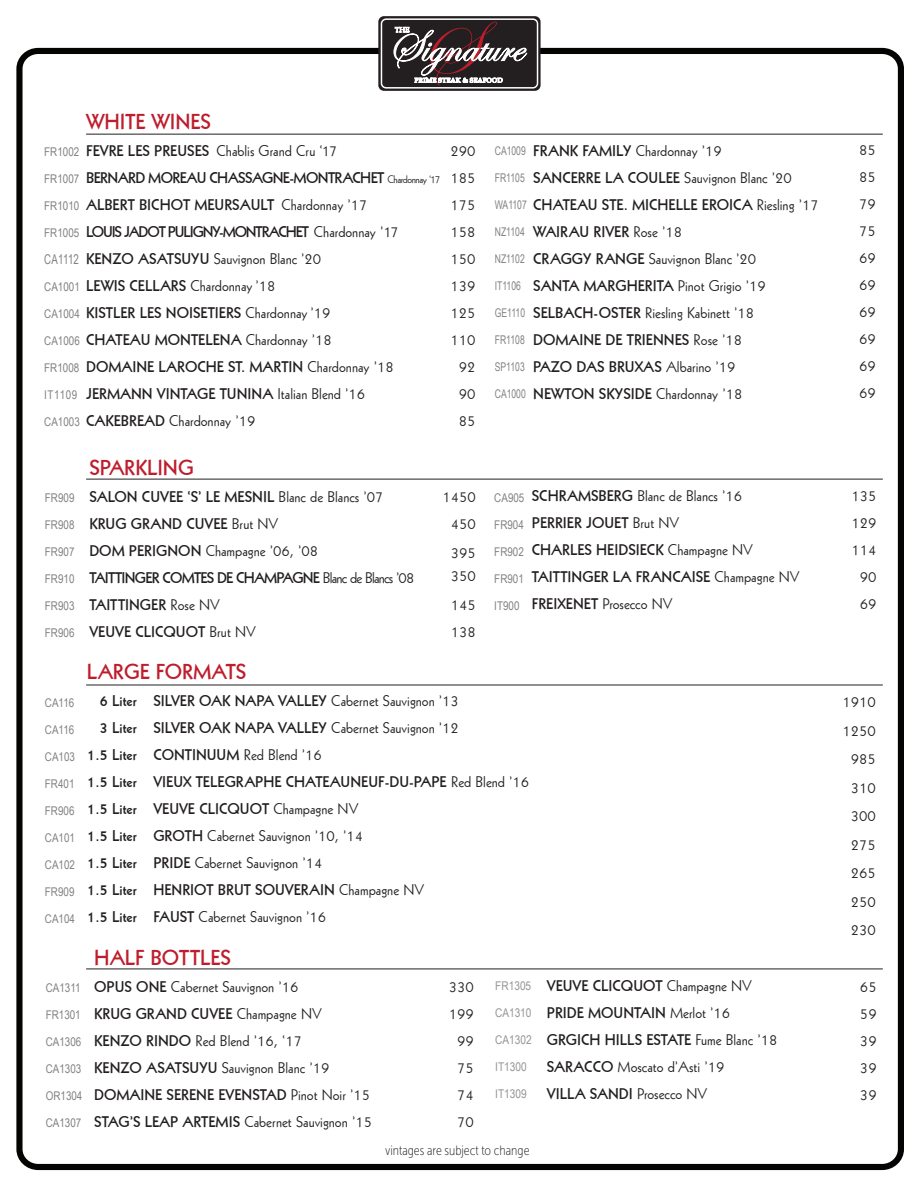
<style>
.page{position:relative;width:918px;height:1188px;background:#fff}
.page>*{position:absolute;margin:0;border:0;box-sizing:border-box;transform-origin:0 0}
.t1{font:21px "Geometric 231 BT Bold C";color:#be1d2c}
.t2{font:15px/27px "Geometric 231 BT Bold C";color:#231f20}
.t3{font:15px/27px "Geometric 231 BT Roman C";color:#231f20}
.t4{font:15px/27px "Geometric 231 BT Bold C";letter-spacing:-.04em;color:#231f20}
.t5{font:15px/27px "Geometric 231 BT Bold C";letter-spacing:-.05em;color:#231f20}
.t6{font:13.5px "Museo Sans Cond 100";color:#211e1e}
.t7{font:13.5px "Arial Narrow";letter-spacing:.02em;color:#808285;scale:.87 1}
.t8{font:12px "Arial Narrow";color:#808285}
.t9{font:12px "Arial Narrow";color:#808285;scale:.87 1}
.t10{font:12px "Arial Narrow";color:#939598}
.s1{font-family:"Geometric 231 BT Bold C"}
.s2{font-family:"Geometric 231 BT Roman C";font-size:10.5px}
.s3{font-family:"Geometric 231 BT Roman C"}
</style>
<div class="page">
<div style="left:16px;top:48px;width:888px;height:1122px;border:6px solid #040503;border-radius:18px"></div>
<svg style="left:378px;top:16px;width:163px;height:75px"></svg>
<svg style="left:381px;top:18px;width:157px;height:71px"></svg>
<hr style="left:86px;top:969px;width:797px;height:1px;background:#231f20">
<hr style="left:86px;top:685px;width:797px;height:1px;background:#231f20">
<hr style="left:86px;top:479px;width:797px;height:1px;background:#231f20">
<hr style="left:86px;top:134px;width:797px;height:1px;background:#231f20">
<h1 class="t1" style="left:86px;top:107px;width:126px">WHITE WINES</h1>
<p class="t3" style="left:86px;top:136px;width:253px"><span class="s1">FEVRE LES PREUSES</span> Chablis Grand Cru ‘17</p>
<p class="t4" style="left:86px;top:163px;width:356px">BERNARD MOREAU CHASSAGNE-MONTRACHET <span class="s2">Chardonnay ‘17<br></span>ALBERT BICHOT MEURSAULT <span class="s3">Chardonnay ’17<br></span>LOUIS JADOT PULIGNY-MONTRACHET <span class="s3">Chardonnay ’17</span></p>
<p class="t3" style="left:86px;top:244px;width:237px"><span class="s1">KENZO ASATSUYU</span> Sauvignon Blanc ’20<br><span class="s1">LEWIS CELLARS</span> Chardonnay ’18</p>
<p class="t2" style="left:86px;top:298px;width:309px">KISTLER LES NOISETIERS <span class="s3">Chardonnay ’19<br></span>CHATEAU MONTELENA <span class="s3">Chardonnay ’18<br></span>DOMAINE LAROCHE ST. MARTIN <span class="s3">Chardonnay ’18<br></span>JERMANN VINTAGE TUNINA <span class="s3">Italian Blend ’16</span></p>
<p class="t3" style="left:86px;top:406px;width:171px"><span class="s1">CAKEBREAD</span> Chardonnay ’19</p>
<p class="t8" style="left:44px;top:142px;width:37px">FR1002</p>
<p class="t8" style="left:44px;top:169px;width:37px">FR1007</p>
<p class="t8" style="left:44px;top:196px;width:37px">FR1010</p>
<p class="t8" style="left:44px;top:223px;width:37px">FR1005</p>
<p class="t7" style="left:44px;top:249px;width:41px">CA1112</p>
<p class="t8" style="left:44px;top:277px;width:37px">CA1001</p>
<p class="t8" style="left:44px;top:304px;width:37px">CA1004</p>
<p class="t8" style="left:44px;top:331px;width:37px">CA1006</p>
<p class="t8" style="left:44px;top:358px;width:37px">FR1008</p>
<p class="t8" style="left:44px;top:385px;width:35px">IT1109</p>
<p class="t8" style="left:44px;top:412px;width:37px">CA1003</p>
<p class="t3" style="left:451px;top:136px;width:27px;text-align:center">290<br>185<br>175<br>158<br>150<br>139<br>125<br>110<br>92<br>90<br>85</p>
<p class="t8" style="left:45px;top:488px;width:31px">FR909</p>
<p class="t8" style="left:45px;top:515px;width:31px">FR908</p>
<p class="t8" style="left:45px;top:542px;width:31px">FR907</p>
<p class="t8" style="left:45px;top:569px;width:31px">FR910</p>
<p class="t8" style="left:45px;top:596px;width:31px">FR903</p>
<p class="t8" style="left:45px;top:623px;width:31px">FR906</p>
<h1 class="t1" style="left:89px;top:454px;width:106px">SPARKLING</h1>
<p class="t2" style="left:89px;top:483px;width:296px">SALON CUVEE ‘S’ LE MESNIL <span class="s3">Blanc de Blancs ’07<br></span>KRUG GRAND CUVEE <span class="s3">Brut NV</span></p>
<p class="t3" style="left:89px;top:537px;width:230px"><span class="s1">DOM PERIGNON</span> Champagne ’06, ’08</p>
<p class="t5" style="left:89px;top:564px;width:327px">TAITTINGER COMTES DE CHAMPAGNE <span class="s3">Blanc de Blancs ’08<br></span>TAITTINGER <span class="s3">Rose NV<br></span>VEUVE CLICQUOT <span class="s3">Brut NV</span></p>
<p class="t3" style="left:443px;top:483px;width:35px;line-height:26.2px;text-align:center">1450<br>450</p>
<p class="t3" style="left:451px;top:540px;width:27px;line-height:23.2px">395<br>350</p>
<p class="t3" style="left:451px;top:591px;width:27px;line-height:26.2px">145<br>138</p>
<p class="t3" style="left:533px;top:136px;width:260px"><span class="s1">FRANK FAMILY</span> Chardonnay ’19<br><span class="s1">SANCERRE LA COULEE</span> Sauvignon Blanc ’20</p>
<p class="t2" style="left:533px;top:190px;width:287px">CHATEAU STE. MICHELLE EROICA <span class="s3">Riesling ’17<br></span>WAIRAU RIVER <span class="s3">Rose ’18</span></p>
<p class="t3" style="left:533px;top:244px;width:225px"><span class="s1">CRAGGY RANGE</span> Sauvignon Blanc ’20</p>
<p class="t2" style="left:533px;top:271px;width:234px">SANTA MARGHERITA <span class="s3">Pinot Grigio ’19</span></p>
<p class="t3" style="left:533px;top:298px;width:222px"><span class="s1">SELBACH-OSTER</span> Riesling Kabinett ’18</p>
<p class="t2" style="left:533px;top:325px;width:211px">DOMAINE DE TRIENNES <span class="s3">Rose ’18<br></span>PAZO DAS BRUXAS <span class="s3">Albarino ’19<br></span>NEWTON SKYSIDE <span class="s3">Chardonnay ’18</span></p>
<p class="t9" style="left:495px;top:142px;width:37px">CA1009</p>
<p class="t9" style="left:495px;top:169px;width:36px">FR1105</p>
<p class="t9" style="left:495px;top:196px;width:38px">WA1107</p>
<p class="t9" style="left:495px;top:223px;width:36px">NZ1104</p>
<p class="t9" style="left:495px;top:250px;width:36px">NZ1102</p>
<p class="t9" style="left:495px;top:277px;width:32px">IT1106</p>
<p class="t9" style="left:495px;top:304px;width:36px">GE1110</p>
<p class="t9" style="left:495px;top:331px;width:36px">FR1108</p>
<p class="t9" style="left:495px;top:358px;width:36px">SP1103</p>
<p class="t9" style="left:495px;top:385px;width:37px">CA1000</p>
<p class="t3" style="left:532px;top:482px;width:212px"><span class="s1">SCHRAMSBERG</span> Blanc de Blancs ’16</p>
<p class="t2" style="left:532px;top:509px;width:269px">PERRIER JOUET <span class="s3">Brut NV<br></span>CHARLES HEIDSIECK <span class="s3">Champagne NV<br></span>TAITTINGER LA FRANCAISE <span class="s3">Champagne NV</span></p>
<p class="t3" style="left:532px;top:590px;width:142px"><span class="s1">FREIXENET</span> Prosecco NV</p>
<p class="t8" style="left:494px;top:488px;width:32px">CA905</p>
<p class="t8" style="left:494px;top:515px;width:31px">FR904</p>
<p class="t8" style="left:494px;top:542px;width:31px">FR902</p>
<p class="t8" style="left:494px;top:569px;width:31px">FR901</p>
<p class="t8" style="left:494px;top:596px;width:27px">IT900</p>
<p class="t8" style="left:45px;top:694px;width:31px">CA116</p>
<p class="t8" style="left:45px;top:721px;width:31px">CA116</p>
<p class="t8" style="left:45px;top:748px;width:32px">CA103</p>
<p class="t8" style="left:45px;top:775px;width:31px">FR401</p>
<p class="t8" style="left:45px;top:802px;width:31px">FR906</p>
<p class="t8" style="left:45px;top:829px;width:32px">CA101</p>
<p class="t8" style="left:45px;top:856px;width:32px">CA102</p>
<p class="t8" style="left:45px;top:883px;width:31px">FR909</p>
<p class="t8" style="left:45px;top:910px;width:32px">CA104</p>
<h1 class="t1" style="left:87px;top:658px;width:161px">LARGE FORMATS</h1>
<p class="t2" style="left:100px;top:687px;width:361px">6 Liter SILVER OAK NAPA VALLEY <span class="s3">Cabernet Sauvignon ’13</span></p>
<p class="t2" style="left:100px;top:714px;width:361px">3 Liter SILVER OAK NAPA VALLEY <span class="s3">Cabernet Sauvignon ’12</span></p>
<p class="t2" style="left:87px;top:741px;width:237px">1.5 Liter CONTINUUM <span class="s3">Red Blend ’16</span></p>
<p class="t2" style="left:87px;top:768px;width:444px">1.5 Liter VIEUX TELEGRAPHE CHATEAUNEUF-DU-PAPE <span class="s3">Red Blend ’16</span></p>
<p class="t2" style="left:87px;top:795px;width:273px">1.5 Liter VEUVE CLICQUOT <span class="s3">Champagne NV</span></p>
<p class="t3" style="left:87px;top:822px;width:278px"><span class="s1">1.5 Liter GROTH</span> Cabernet Sauvignon ’10, ’14<br><span class="s1">1.5 Liter PRIDE</span> Cabernet Sauvignon ’14</p>
<p class="t2" style="left:87px;top:876px;width:339px">1.5 Liter HENRIOT BRUT SOUVERAIN <span class="s3">Champagne NV</span></p>
<p class="t3" style="left:87px;top:903px;width:241px"><span class="s1">1.5 Liter FAUST</span> Cabernet Sauvignon ’16</p>
<p class="t3" style="left:859px;top:136px;width:18px;text-align:justify">85<br>85<br>79<br>75<br>69<br>69<br>69<br>69<br>69<br>69</p>
<p class="t3" style="left:852px;top:482px;width:27px;text-align:center">135<br>129<br>114<br>90<br>69</p>
<p class="t3" style="left:843px;top:687px;width:35px;line-height:28.5px;text-align:center">1910<br>1250<br>985<br>310<br>300<br>275<br>265<br>250<br>230</p>
<p class="t8" style="left:46px;top:979px;width:36px">CA1311</p>
<p class="t8" style="left:46px;top:1006px;width:37px">FR1301</p>
<p class="t8" style="left:46px;top:1033px;width:37px">CA1306</p>
<p class="t8" style="left:46px;top:1060px;width:37px">CA1303</p>
<p class="t8" style="left:46px;top:1087px;width:38px">OR1304</p>
<p class="t8" style="left:46px;top:1114px;width:37px">CA1307</p>
<h1 class="t1" style="left:94px;top:944px;width:138px">HALF BOTTLES</h1>
<p class="t3" style="left:94px;top:973px;width:206px"><span class="s1">OPUS ONE</span> Cabernet Sauvignon ’16</p>
<p class="t2" style="left:94px;top:1000px;width:229px">KRUG GRAND CUVEE <span class="s3">Champagne NV</span></p>
<p class="t3" style="left:94px;top:1027px;width:237px"><span class="s1">KENZO RINDO</span> Red Blend ’16, ‘17<br><span class="s1">KENZO ASATSUYU</span> Sauvignon Blanc ’19</p>
<p class="t2" style="left:94px;top:1081px;width:277px">DOMAINE SERENE EVENSTAD <span class="s3">Pinot Noir ’15</span></p>
<p class="t3" style="left:94px;top:1108px;width:279px"><span class="s1">STAG’S LEAP ARTEMIS</span> Cabernet Sauvignon ’15</p>
<p class="t2" style="left:547px;top:972px;width:232px">VEUVE CLICQUOT <span class="s3">Champagne NV<br></span>PRIDE MOUNTAIN <span class="s3">Merlot ’16<br></span>GRGICH HILLS ESTATE <span class="s3">Fume Blanc ’18</span></p>
<p class="t3" style="left:547px;top:1053px;width:179px"><span class="s1">SARACCO</span> Moscato d’Asti ’19</p>
<p class="t2" style="left:547px;top:1080px;width:162px">VILLA SANDI <span class="s3">Prosecco NV</span></p>
<p class="t10" style="left:495px;top:977px;width:37px">FR1305</p>
<p class="t10" style="left:495px;top:1004px;width:38px">CA1310</p>
<p class="t10" style="left:495px;top:1031px;width:38px">CA1302</p>
<p class="t10" style="left:495px;top:1058px;width:33px">IT1300</p>
<p class="t10" style="left:495px;top:1085px;width:33px">IT1309</p>
<p class="t3" style="left:449px;top:973px;width:27px;text-align:center">330<br>199<br>99<br>75<br>74<br>70</p>
<p class="t3" style="left:860px;top:973px;width:18px;text-align:justify">65<br>59<br>39<br>39<br>39</p>
<p class="t6" style="left:385px;top:1143px;width:146px">vintages are subject to change</p>
</div>
